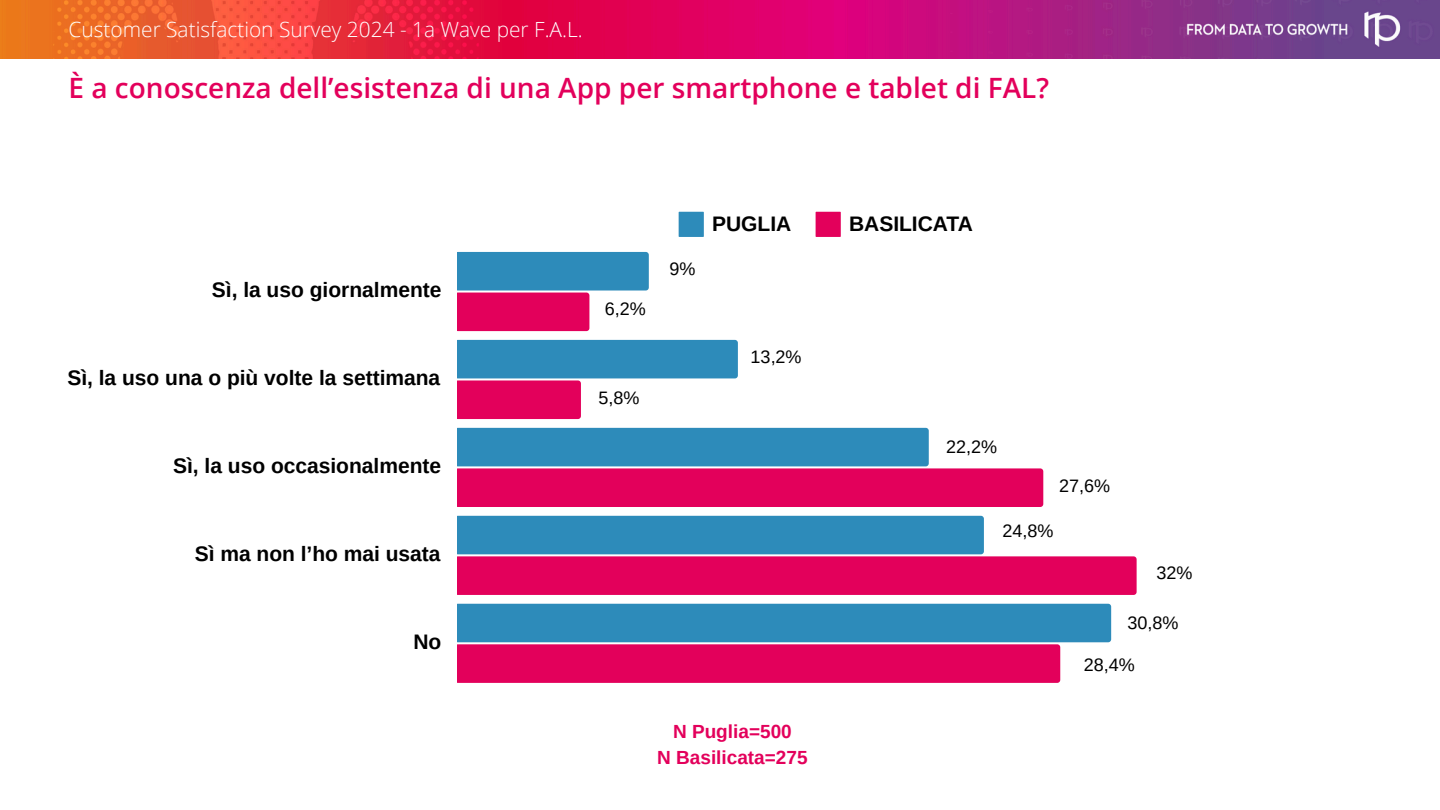
<style>
.page{position:relative;width:1440px;height:810px;background:#fff}
.page>*{position:absolute;margin:0;border:0;box-sizing:border-box;transform-origin:0 0}
.t1{font:600 28px "Open Sans";color:#e3005b}
.t2{font:700 21px "Arimo";color:#000}
.t3{font:300 20.9px "Open Sans";color:#fff}
.t4{font:700 19px/26.2px "Arimo";color:#e3005b;text-align:center}
.t5{font:18px "Arimo";color:#000}
</style>
<div class="page">
<img style="left:0;top:0;width:1440px;height:58px">
<svg style="left:679px;top:212px;width:25px;height:25px"></svg>
<svg style="left:816px;top:212px;width:25px;height:25px"></svg>
<svg style="left:458px;top:252px;width:191px;height:79px"></svg>
<svg style="left:458px;top:340px;width:280px;height:79px"></svg>
<svg style="left:458px;top:428px;width:585px;height:79px;background:#9f5593"></svg>
<svg style="left:458px;top:516px;width:679px;height:79px;background:#a25695"></svg>
<svg style="left:458px;top:604px;width:653px;height:79px;background:#8c5393"></svg>
<h2 class="t3" style="left:69px;top:15px;width:516px">Customer Satisfaction Survey 2024 - 1a Wave per F.A.L.</h2>
<h3 class="t1" style="left:69px;top:68px;width:982px">È a conoscenza dell’esistenza di una App per smartphone e tablet di FAL?</h3>
<p class="t2" style="left:212px;top:278px;width:231px">Sì, la uso giornalmente</p>
<p class="t2" style="left:67px;top:366px;width:374px">Sì, la uso una o più volte la settimana</p>
<p class="t2" style="left:173px;top:454px;width:270px">Sì, la uso occasionalmente</p>
<p class="t2" style="left:195px;top:542px;width:247px">Sì ma non l’ho mai usata</p>
<p class="t2" style="left:413px;top:630px;width:29px">No</p>
<p class="t5" style="left:605px;top:299px;width:43px">6,2%</p>
<p class="t5" style="left:598px;top:387px;width:43px">5,8%</p>
<h1 class="t5" style="left:670px;top:259px;width:28px">9%</h1>
<p class="t2" style="left:712px;top:212px;width:81px">PUGLIA</p>
<p class="t2" style="left:849px;top:212px;width:126px">BASILICATA</p>
<p class="t5" style="left:751px;top:347px;width:53px">13,2%</p>
<p class="t5" style="left:946px;top:436px;width:53px">22,2%</p>
<p class="t5" style="left:1059px;top:475px;width:53px">27,6%</p>
<p class="t5" style="left:1003px;top:521px;width:53px">24,8%</p>
<p class="t5" style="left:1157px;top:562px;width:38px">32%</p>
<p class="t5" style="left:1128px;top:613px;width:53px">30,8%</p>
<p class="t5" style="left:1084px;top:655px;width:53px">28,4%</p>
<p class="t4" style="left:657px;top:718px;width:152px">N Puglia=500<br>N Basilicata=275</p>
</div>
